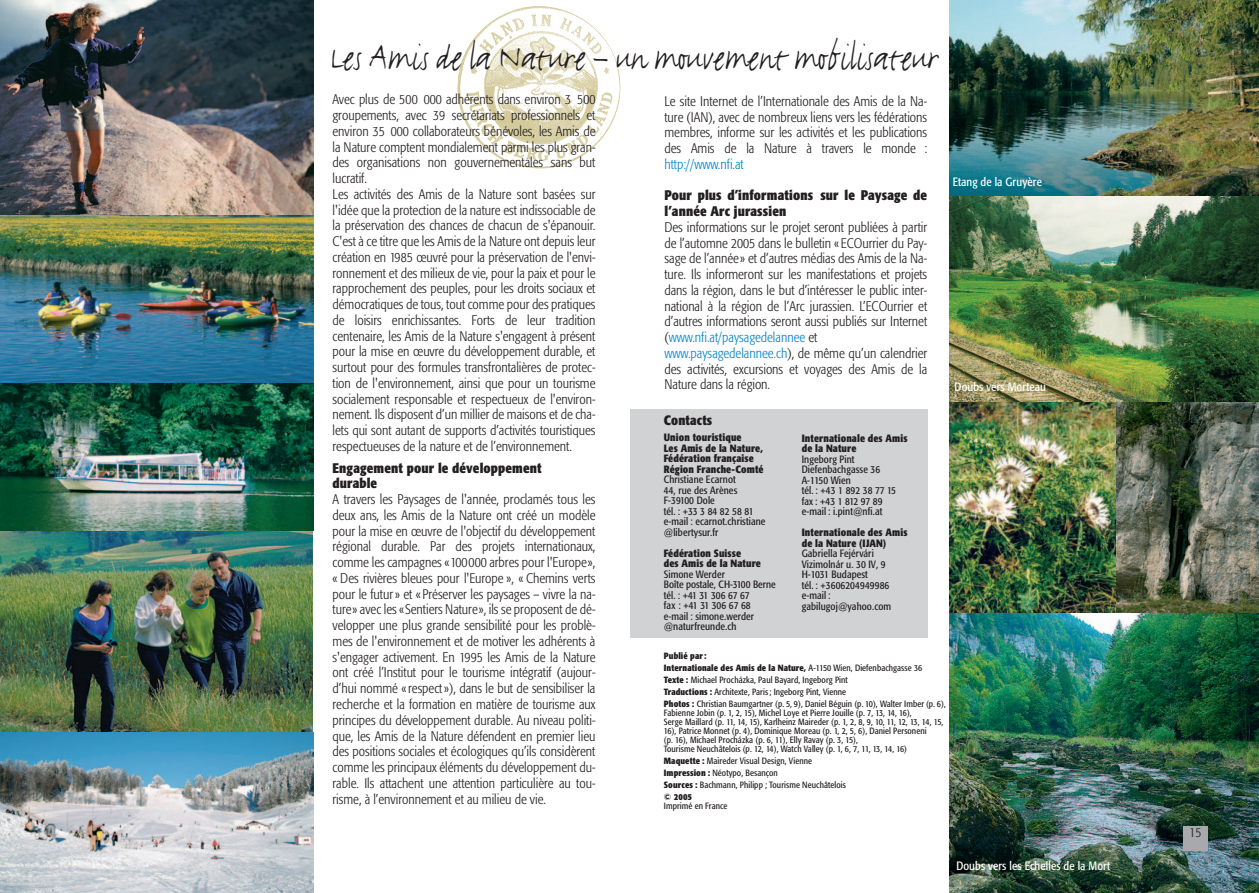
<style>
.page{position:relative;width:1259px;height:893px;background:#fff}
.page>*{position:absolute;margin:0;border:0;box-sizing:border-box;transform-origin:0 0}
.t1{font:42px "FF Justlefthand";letter-spacing:.01em;color:#231f20;scale:.87 1}
.t2{font:300 condensed 13.8px/15.8px "Formata";color:#231f20}
.t3{font:700 condensed 13.8px/15.8px "Formata";letter-spacing:.01em;color:#231f20}
.t4{font:300 condensed 13.8px "Formata";color:#0084ca}
.t5{font:700 condensed 13.5px "Formata";letter-spacing:.01em;color:#231f20}
.t6{font:300 condensed 13.5px "Formata";color:#231f20}
.t7{font:condensed 12px "Formata";letter-spacing:.01em;color:#fff}
.t8{font:condensed 10.5px/10.5px "Formata";letter-spacing:.01em;color:#231f20}
.t9{font:700 condensed 10.5px/10.5px "Formata";letter-spacing:.01em;color:#231f20}
.t10{font:condensed 9px/12px "Formata";letter-spacing:.01em;color:#231f20}
.s1{color:#0084ca}
.s2{font-weight:700}
</style>
<div class="page">
<img style="left:457px;top:6px;width:164px;height:163px">
<img style="left:0;top:531px;width:313px;height:201px">
<img style="left:949px;top:612px;width:310px;height:281px">
<div style="left:630px;top:409px;width:297px;height:229px;background:#d1d2d4"></div>
<div style="left:1183px;top:826px;width:24px;height:24px;background:#a8a9ad"></div>
<img style="left:0;top:0;width:313px;height:380px">
<img style="left:0;top:380px;width:313px;height:151px">
<img style="left:949px;top:402px;width:167px;height:210px">
<img style="left:949px;top:196px;width:310px;height:206px">
<img style="left:949px;top:0;width:310px;height:196px">
<img style="left:0;top:732px;width:313px;height:161px">
<img style="left:1116px;top:402px;width:143px;height:210px">
<h1 class="t1" style="left:330px;top:42px;width:700px">Les Amis de la Nature – un mouvement mobilisateur</h1>
<p class="t2" style="left:332px;top:93px;width:264px">Avec plus de 500 000 adhérents dans environ 3 500 groupements, avec 39 secrétariats professionnels et environ 35 000 collaborateurs bénévoles, les Amis de la Nature comptent mondialement parmi les plus gran&shy;des organisations non gouvernementales sans but lucratif.<br>Les activités des Amis de la Nature sont basées sur l'idée que la protection de la nature est indissociable de la préservation des chances de chacun de s'épanouir.<br>C'est à ce titre que les Amis de la Nature ont depuis leur création en 1985 œuvré pour la préservation de l'envi&shy;ronnement et des milieux de vie, pour la paix et pour le rapprochement des peuples, pour les droits sociaux et démocratiques de tous, tout comme pour des pratiques de loisirs enrichissantes. Forts de leur tradition centenaire, les Amis de la Nature s'engagent à présent pour la mise en œuvre du développement durable, et surtout pour des formules transfrontalières de protec&shy;tion de l'environnement, ainsi que pour un tourisme socialement responsable et respectueux de l'environ&shy;nement. Ils disposent d’un millier de maisons et de cha&shy;lets qui sont autant de supports d’activités touristiques respectueuses de la nature et de l’environnement.</p>
<p class="t3" style="left:332px;top:461px;width:211px">Engagement pour le développement durable</p>
<p class="t2" style="left:332px;top:492px;width:264px;text-align:justify">A travers les Paysages de l'année, proclamés tous les deux ans, les Amis de la Nature ont créé un modèle pour la mise en œuvre de l'objectif du développement régional durable. Par des projets internationaux, comme les campagnes «100000 arbres pour l'Europe», « Des rivières bleues pour l'Europe », « Chemins verts pour le futur » et « Préserver les paysages – vivre la na&shy;ture» avec les «Sentiers Nature», ils se proposent de dé&shy;velopper une plus grande sensibilité pour les problè&shy;mes de l'environnement et de motiver les adhérents à s'engager activement. En 1995 les Amis de la Nature ont créé l’Institut pour le tourisme intégratif (aujour&shy;d’hui nommé « respect »), dans le but de sensibiliser la recherche et la formation en matière de tourisme aux principes du développement durable. Au niveau politi&shy;que, les Amis de la Nature défendent en premier lieu des positions sociales et écologiques qu’ils considèrent comme les principaux éléments du développement du&shy;rable. Ils attachent une attention particulière au tou&shy;risme, à l’environnement et au milieu de vie.</p>
<p class="t2" style="left:664px;top:94px;width:264px;text-align:justify">Le site Internet de l’Internationale des Amis de la Na&shy;ture (IAN), avec de nombreux liens vers les fédérations membres, informe sur les activités et les publications des Amis de la Nature à travers le monde :</p>
<p class="t4" style="left:664px;top:158px;width:81px">http://www.nfi.at</p>
<p class="t3" style="left:664px;top:189px;width:264px">Pour plus d’informations sur le Paysage de l’année Arc jurassien</p>
<p class="t2" style="left:664px;top:220px;width:264px">Des informations sur le projet seront publiées à partir de l’automne 2005 dans le bulletin « ECOurrier du Pay&shy;sage de l’année» et d’autres médias des Amis de la Na&shy;ture. Ils informeront sur les manifestations et projets dans la région, dans le but d’intéresser le public inter&shy;national à la région de l’Arc jurassien. L’ECOurrier et d’autres informations seront aussi publiés sur Internet (<span class="s1">www.nfi.at/paysagedelannee</span> et <span class="s1">www.paysagedelannee.ch</span>), de même qu’un calendrier des activités, excursions et voyages des Amis de la Nature dans la région.</p>
<p class="t5" style="left:664px;top:415px;width:50px">Contacts</p>
<p class="t9" style="left:664px;top:433px;width:101px">Union touristique<br>Les Amis de la Nature,<br>Fédération française<br>Région Franche-Comté</p>
<p class="t8" style="left:664px;top:475px;width:103px">Christiane Ecarnot<br>44, rue des Arènes<br>F-39100 Dole<br>tél. : +33 3 84 82 58 81 e-mail : ecarnot.christiane @libertysur.fr</p>
<p class="t9" style="left:664px;top:549px;width:99px">Fédération Suisse<br>des Amis de la Nature</p>
<p class="t8" style="left:664px;top:570px;width:113px">Simone Werder<br>Boîte postale, CH-3100 Berne tél. : +41 31 306 67 67<br>fax : +41 31 306 67 68 e-mail : simone.werder @naturfreunde.ch</p>
<p class="t9" style="left:801px;top:434px;width:107px">Internationale des Amis de la Nature</p>
<p class="t8" style="left:801px;top:455px;width:96px">Ingeborg Pint<br>Diefenbachgasse 36<br>A-1150 Wien<br>tél. : +43 1 892 38 77 15 fax : +43 1 812 97 89 e-mail : i.pint@nfi.at</p>
<p class="t9" style="left:801px;top:528px;width:107px">Internationale des Amis de la Nature (IJAN)</p>
<p class="t8" style="left:801px;top:549px;width:91px">Gabriella Fejérvári<br>Vizimolnár u. 30 IV, 9<br>H-1031 Budapest<br>tél. : +3606204949986 e-mail : gabilugoj@yahoo.com</p>
<p class="t7" style="left:952px;top:177px;width:91px">Etang de la Gruyère</p>
<p class="t7" style="left:954px;top:382px;width:93px">Doubs vers Morteau</p>
<p class="t10" style="left:664px;top:650px;width:283px"><span class="s2">Publié par :<br>Internationale des Amis de la Nature,</span> A-1150 Wien, Diefenbachgasse 36<br><span class="s2">Texte :</span> Michael Procházka, Paul Bayard, Ingeborg Pint<br><span class="s2">Traductions :</span> Architexte, Paris ; Ingeborg Pint, Vienne<br><span class="s2">Photos :</span> Christian Baumgartner (p. 5, 9), Daniel Béguin (p. 10), Walter Imber (p. 6),</p>
<p class="t10" style="left:664px;top:708px;width:281px;line-height:9px">Fabienne Jobin (p. 1, 2, 15), Michel Loye et Pierre Jouille (p. 7, 13, 14, 16),<br>Serge Maillard (p. 11, 14, 15), Karlheinz Maireder (p. 1, 2, 8, 9, 10, 11, 12, 13, 14, 15, 16), Patrice Monnet (p. 4), Dominique Moreau (p. 1, 2, 5, 6), Daniel Personeni<br>(p. 16), Michael Procházka (p. 6, 11), Elly Ravay (p. 3, 15),<br>Tourisme Neuchâtelois (p. 12, 14), Watch Valley (p. 1, 6, 7, 11, 13, 14, 16)</p>
<p class="t10" style="left:664px;top:755px;width:183px"><span class="s2">Maquette :</span> Maireder Visual Design, Vienne <span class="s2">Impression :</span> Néotypo, Besançon<br><span class="s2">Sources :</span> Bachmann, Philipp ; Tourisme Neuchâtelois <span class="s2">© 2005</span></p>
<p class="t10" style="left:664px;top:800px;width:65px">Imprimé en France</p>
<p class="t7" style="left:956px;top:860px;width:155px">Doubs vers les Echelles de la Mort</p>
<p class="t6" style="left:1189px;top:827px;width:13px">15</p>
</div>
